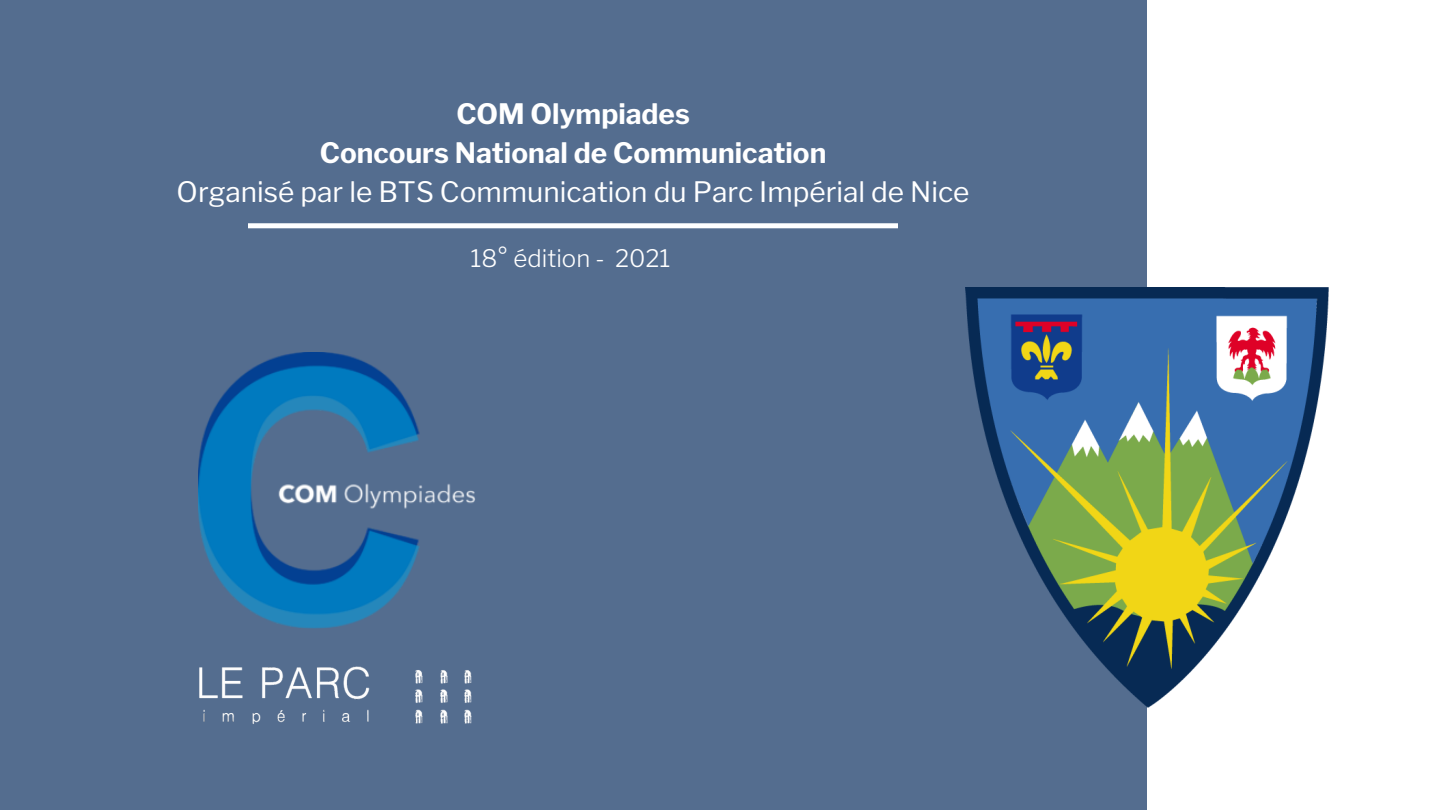
<style>
.page{position:relative;width:1440px;height:810px;background:#fff}
.page>*{position:absolute;margin:0;border:0;box-sizing:border-box;transform-origin:0 0}
.t1{font:28px "Libre Franklin";color:#fff}
.t2{font:700 28px/39px "Libre Franklin";color:#fff;text-align:center}
.t3{font:300 24px "Libre Franklin";color:#fff}
</style>
<div class="page">
<div style="left:0;top:0;width:1146px;height:810px;background:#546d8f"></div>
<img style="left:198px;top:352px;width:277px;height:277px">
<img style="left:199px;top:666px;width:273px;height:58px">
<svg style="left:249px;top:223px;width:648px;height:6px;background:#e3e7ed"></svg>
<img style="left:965px;top:288px;width:363px;height:419px">
<p class="t2" style="left:320px;top:94px;width:508px">COM Olympiades<br>Concours National de Communication</p>
<p class="t1" style="left:177px;top:175px;width:794px">Organisé par le BTS Communication du Parc Impérial de Nice</p>
<p class="t3" style="left:470px;top:244px;width:202px">18° édition - 2021</p>
</div>
